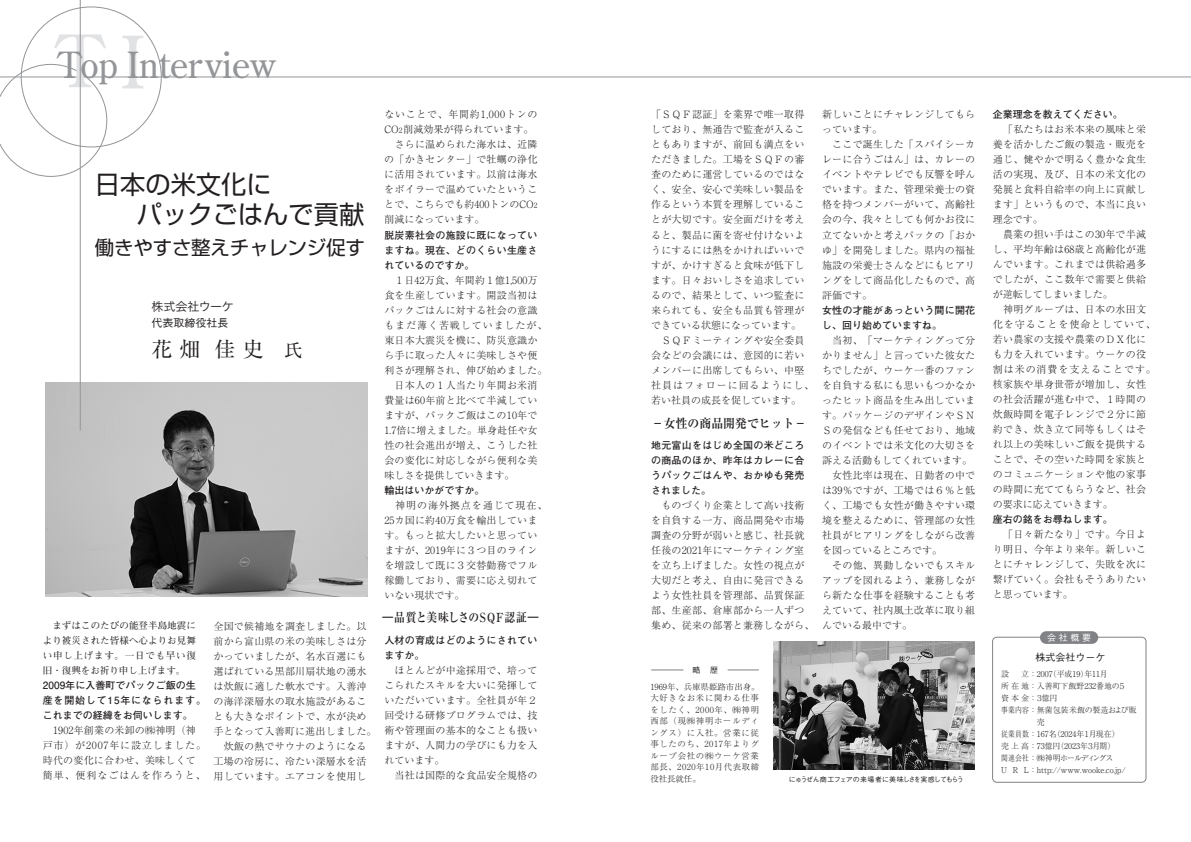
<style>
.page{position:relative;width:1191px;height:842px;background:#fff}
.page>*{position:absolute;margin:0;border:0;box-sizing:border-box;transform-origin:0 0}
.t1{font:36px "Century Old Style";color:#939598}
.t2{font:25.5px/30px "Shin Go Pro";color:#231f20}
.t3{font:21px "Ryumin Pro";color:#231f20}
.t4{font:19.5px "Shin Go Pro";letter-spacing:-.01em;color:#231f20}
.t5{font:18px "Ryumin Pro";color:#231f20}
.t6{font:700 12.5px "Ryumin Pro";letter-spacing:-.05em;color:#231f20;scale:.86 1}
.t7{font:700 12.5px "Ryumin Pro";color:#231f20;scale:.95 1}
.t8{font:12px "Hira Kaku Pro W3";letter-spacing:-.015em;color:#231f20}
.t9{font:500 11px "Gothic BBB Pro";color:#231f20}
.t10{font:300 10px/15px "Ryumin Pro";letter-spacing:.02em;color:#231f20}
.t11{font:700 10px/15px "Futo Go B101 Pro";letter-spacing:.02em;color:#231f20}
.t12{font:300 10px/15px "Ryumin Pro";letter-spacing:.08em;color:#231f20}
.t13{font:700 10px "Futo Go B101 Pro";color:#231f20}
.t14{font:300 10px/15px "Ryumin Pro";letter-spacing:.07em;color:#231f20}
.t15{font:300 10px/15px "Ryumin Pro";color:#231f20}
.t16{font:500 10px "Gothic BBB Pro";color:#231f20}
.t17{font:700 9.5px/15px "Futo Min A101 Pro";letter-spacing:.01em;color:#231f20;text-align:justify}
.t18{font:500 9px "Gothic BBB Pro";color:#fff}
.t19{font:300 8.4px/11.5px "Ryumin Pro";letter-spacing:.07em;color:#231f20;text-align:justify}
.t20{font:300 8px/12px "Ryumin Pro";color:#231f20}
.t21{font:300 8px "Ryumin Pro";letter-spacing:-.115em;color:#231f20;scale:.85 1}
.t22{font:300 8px "Ryumin Pro";color:#231f20;scale:.85 1}
.t23{font:500 8px "Gothic BBB Pro";color:#231f20}
.t24{font:300 7.2px "Ryumin Pro";color:#231f20}
.t25{font:500 7px "Gothic BBB Pro";letter-spacing:-.085em;color:#231f20}
.s1{font-size:72px;color:#e1e2e4}
</style>
<div class="page">
<img style="left:45px;top:382px;width:322px;height:214px">
<img style="left:773px;top:641px;width:201px;height:128px">
<svg style="left:0;top:64px;width:107px;height:113px"></svg>
<hr style="left:0;top:77px;width:1191px;height:1px;background:#939598">
<hr style="left:80px;top:0;width:1px;height:430px;background:#939598">
<div style="left:992px;top:637px;width:154px;height:145px;border:1px solid #808285;border-radius:4px"></div>
<div style="left:1040px;top:631px;width:58px;height:13px;background:#808285;border-radius:6px"></div>
<hr style="left:651px;top:670px;width:32px;height:1px;background:#808285">
<hr style="left:727px;top:670px;width:32px;height:1px;background:#808285">
<h1 class="t1" style="left:57px;top:41px;width:220px"><span class="s1">T</span>Top<span class="s1">I</span>Interview</h1>
<h2 class="t2" style="left:137px;top:167px;width:229px;text-indent:-42px">日本の米文化に<br>パックごはんで貢献</h2>
<h3 class="t4" style="left:95px;top:232px;width:271px">働きやすさ整えチャレンジ促す</h3>
<p class="t8" style="left:152px;top:296px;width:84px">株式会社ウーケ</p>
<p class="t9" style="left:152px;top:314px;width:78px">代表取締役社長</p>
<h3 class="t3" style="left:152px;top:333px;width:50px">花畑</h3>
<h3 class="t3" style="left:215px;top:333px;width:50px">佳史</h3>
<h3 class="t5" style="left:285px;top:336px;width:19px">氏</h3>
<p class="t17" style="left:43px;top:617px;width:155px">　まずはこのたびの能登半島地震により被災された皆様へ心よりお見舞い申し上げます。一日でも早い復旧・復興をお祈り申し上げます。</p>
<p class="t11" style="left:43px;top:677px;width:165px">2009年に入善町でパックご飯の生産を開始して15年になられます。これまでの経緯をお伺いします。</p>
<p class="t12" style="left:43px;top:722px;width:165px">　1902年創業の米卸の㈱神明（神戸市）が2007年に設立しました。時代の変化に合わせ、美味しくて簡単、便利なごはんを作ろうと、</p>
<p class="t10" style="left:213px;top:618px;width:165px">全国で候補地を調査しました。以前から富山県の米の美味しさは分かっていましたが、名水百選にも選ばれている黒部川扇状地の湧水は炊飯に適した軟水です。入善沖の海洋深層水の取水施設があることも大きなポイントで、水が決め手となって入善町に進出しました。　炊飯の熱でサウナのようになる工場の冷房に、冷たい深層水を活用しています。エアコンを使用し</p>
<p class="t14" style="left:403px;top:106px;width:136px;text-indent:-19px">ないことで、年間約1,000トンの削減効果が得られています。</p>
<p class="t10" style="left:384px;top:121px;width:155px">CO<br>　さらに温められた海水は、近隣の「かきセンター」で牡蠣の浄化に活用されています。以前は海水をボイラーで温めていたというこ</p>
<p class="t24" style="left:534px;top:200px;width:5px">2</p>
<p class="t24" style="left:399px;top:125px;width:5px">2</p>
<p class="t15" style="left:384px;top:196px;width:151px">とで、こちらでも約400トンのCO削減になっています。</p>
<p class="t11" style="left:384px;top:226px;width:155px;text-align:justify">脱炭素社会の施設に既になっていますね。現在、どのくらい生産されているのですか。</p>
<p class="t10" style="left:384px;top:271px;width:165px">　１日42万食、年間約１億1,500万食を生産しています。開設当初はパックごはんに対する社会の意識もまだ薄く苦戦していましたが、東日本大震災を機に、防災意識から手に取った人々に美味しさや便利さが理解され、伸び始めました。　日本人の１人当たり年間お米消費量は60年前と比べて半減していますが、パックご飯はこの10年で<br>1.7倍に増えました。単身赴任や女性の社会進出が増え、こうした社会の変化に対応しながら便利な美味しさを提供していきます。</p>
<p class="t13" style="left:384px;top:482px;width:101px">輸出はいかがですか。</p>
<p class="t10" style="left:384px;top:496px;width:165px">　神明の海外拠点を通じて現在、<br>25カ国に約40万食を輸出しています。もっと拡大したいと思っていますが、2019年に３つ目のラインを増設して既に３交替勤務でフル稼働しており、需要に応え切れていない現状です。</p>
<p class="t11" style="left:384px;top:631px;width:155px">人材の育成はどのようにされていますか。</p>
<p class="t10" style="left:384px;top:661px;width:155px">　ほとんどが中途採用で、培ってこられたスキルを大いに発揮していただいています。全社員が年２回受ける研修プログラムでは、技術や管理面の基本的なことも扱いますが、人間力の学びにも力を入れています。<br>　当社は国際的な食品安全規格の</p>
<p class="t6" style="left:382px;top:608px;width:183px">―品質と美味しさのＳＱＦ認証―</p>
<p class="t10" style="left:651px;top:106px;width:165px">「ＳＱＦ認証」を業界で唯一取得しており、無通告で監査が入ることもありますが、前回も満点をいただきました。工場をＳＱＦの審査のために運営しているのではなく、安全、安心で美味しい製品を作るという本質を理解していることが大切です。安全面だけを考えると、製品に菌を寄せ付けないようにするには熱をかければいいですが、かけすぎると食味が低下します。日々おいしさを追求しているので、結果として、いつ監査に来られても、安全も品質も管理ができている状態になっています。<br>　ＳＱＦミーティングや安全委員会などの会議には、意図的に若いメンバーに出席してもらい、中堅社員はフォローに回るようにし、若い社員の成長を促しています。</p>
<p class="t11" style="left:651px;top:436px;width:155px;text-align:justify">地元富山をはじめ全国の米どころの商品のほか、昨年はカレーに合うパックごはんや、おかゆも発売されました。</p>
<p class="t10" style="left:651px;top:496px;width:165px">　ものづくり企業として高い技術を自負する一方、商品開発や市場調査の分野が弱いと感じ、社長就任後の2021年にマーケティング室を立ち上げました。女性の視点が大切だと考え、自由に発言できるよう女性社員を管理部、品質保証部、生産部、倉庫部から一人ずつ集め、従来の部署と兼務しながら、</p>
<p class="t7" style="left:652px;top:413px;width:164px">－女性の商品開発でヒット－</p>
<p class="t10" style="left:822px;top:106px;width:155px">新しいことにチャレンジしてもらっています。<br>　ここで誕生した「スパイシーカレーに合うごはん」は、カレーのイベントやテレビでも反響を呼んでいます。また、管理栄養士の資格を持つメンバーがいて、高齢社会の今、我々としても何かお役に立てないかと考えパックの「おかゆ」を開発しました。県内の福祉施設の栄養士さんなどにもヒアリングをして商品化したもので、高評価です。</p>
<p class="t11" style="left:822px;top:301px;width:155px">女性の才能があっという間に開花し、回り始めていますね。</p>
<p class="t10" style="left:822px;top:331px;width:155px">　当初、「マーケティングって分かりません」と言っていた彼女たちでしたが、ウーケ一番のファンを自負する私にも思いもつかなかったヒット商品を生み出しています。パッケージのデザインやＳＮ<br>Ｓの発信なども任せており、地域のイベントでは米文化の大切さを訴える活動もしてくれています。　女性比率は現在、日勤者の中では39％ですが、工場では６％と低く、工場でも女性が働きやすい環境を整えるために、管理部の女性社員がヒアリングをしながら改善を図っているところです。<br>　その他、異動しないでもスキルアップを図れるよう、兼務しながら新たな仕事を経験することも考えていて、社内風土改革に取り組んでいる最中です。</p>
<p class="t23" style="left:692px;top:663px;width:27px">略　歴</p>
<p class="t19" style="left:650px;top:680px;width:111px">1969年、兵庫県姫路市出身。大好きなお米に関わる仕事をしたく、2000年、㈱神明西部（現㈱神明ホールディングス）に入社。営業に従事したのち、2017年よりグループ会社の㈱ウーケ営業部長、2020年10月代表取締役社長就任。</p>
<p class="t25" style="left:789px;top:774px;width:176px">にゅうぜん商工フェアの来場者に美味しさを実感してもらう</p>
<p class="t13" style="left:993px;top:106px;width:131px">企業理念を教えてください。</p>
<p class="t10" style="left:993px;top:121px;width:165px">　「私たちはお米本来の風味と栄養を活かしたご飯の製造・販売を通じ、健やかで明るく豊かな食生活の実現、及び、日本の米文化の発展と食料自給率の向上に貢献します」というもので、本当に良い理念です。<br>　農業の担い手はこの30年で半減し、平均年齢は68歳と高齢化が進んでいます。これまでは供給過多でしたが、ここ数年で需要と供給が逆転してしまいました。<br>　神明グループは、日本の水田文化を守ることを使命としていて、若い農家の支援や農業のＤＸ化にも力を入れています。ウーケの役割は米の消費を支えることです。核家族や単身世帯が増加し、女性の社会活躍が進む中で、１時間の炊飯時間を電子レンジで２分に節約でき、炊き立て同等もしくはそれ以上の美味しいご飯を提供することで、その空いた時間を家族とのコミュニケーションや他の家事の時間に充ててもらうなど、社会の要求に応えていきます。</p>
<p class="t13" style="left:993px;top:511px;width:121px">座右の銘をお尋ねします。</p>
<p class="t10" style="left:993px;top:526px;width:155px;text-align:justify">　「日々新たなり」です。今日より明日、今年より来年。新しいことにチャレンジして、失敗を次に繋げていく。会社もそうありたいと思っています。</p>
<p class="t18" style="left:1047px;top:630px;width:46px">会社概要</p>
<p class="t16" style="left:1035px;top:649px;width:71px">株式会社ウーケ</p>
<p class="t20" style="left:1048px;top:667px;width:60px">（平成19 年） 11月</p>
<p class="t20" style="left:1001px;top:667px;width:137px;text-indent:20px">立：2007<br>所在地：入善町下飯野232番地の<br>資本金：<br>事業内容：無菌包装米飯の製造および販</p>
<p class="t22" style="left:1001px;top:728px;width:100px">従業員数：167 （名 2024年</p>
<p class="t20" style="left:1001px;top:739px;width:61px">売上高：73億円</p>
<p class="t21" style="left:1001px;top:752px;width:134px">関連会社：㈱神明ホールディングス</p>
<p class="t20" style="left:1029px;top:763px;width:98px">：http://www wooke co j p. /</p>
<p class="t20" style="left:1001px;top:667px;width:9px">設</p>
<p class="t20" style="left:1118px;top:679px;width:9px">５</p>
<p class="t20" style="left:1041px;top:691px;width:17px">億円</p>
<p class="t20" style="left:1035px;top:691px;width:9px">３</p>
<p class="t20" style="left:1036px;top:715px;width:9px">売</p>
<p class="t20" style="left:1089px;top:727px;width:32px">月現在(</p>
<p class="t20" style="left:1083px;top:727px;width:9px">１</p>
<p class="t20" style="left:1056px;top:739px;width:33px">（2023年</p>
<p class="t20" style="left:1092px;top:739px;width:24px">月期(</p>
<p class="t20" style="left:1086px;top:739px;width:9px">３</p>
<p class="t20" style="left:1000px;top:763px;width:32px">ＵＲＬ</p>
<p class="t20" style="left:1080px;top:763px;width:3px">.</p>
<p class="t20" style="left:1104px;top:763px;width:3px">.</p>
</div>
